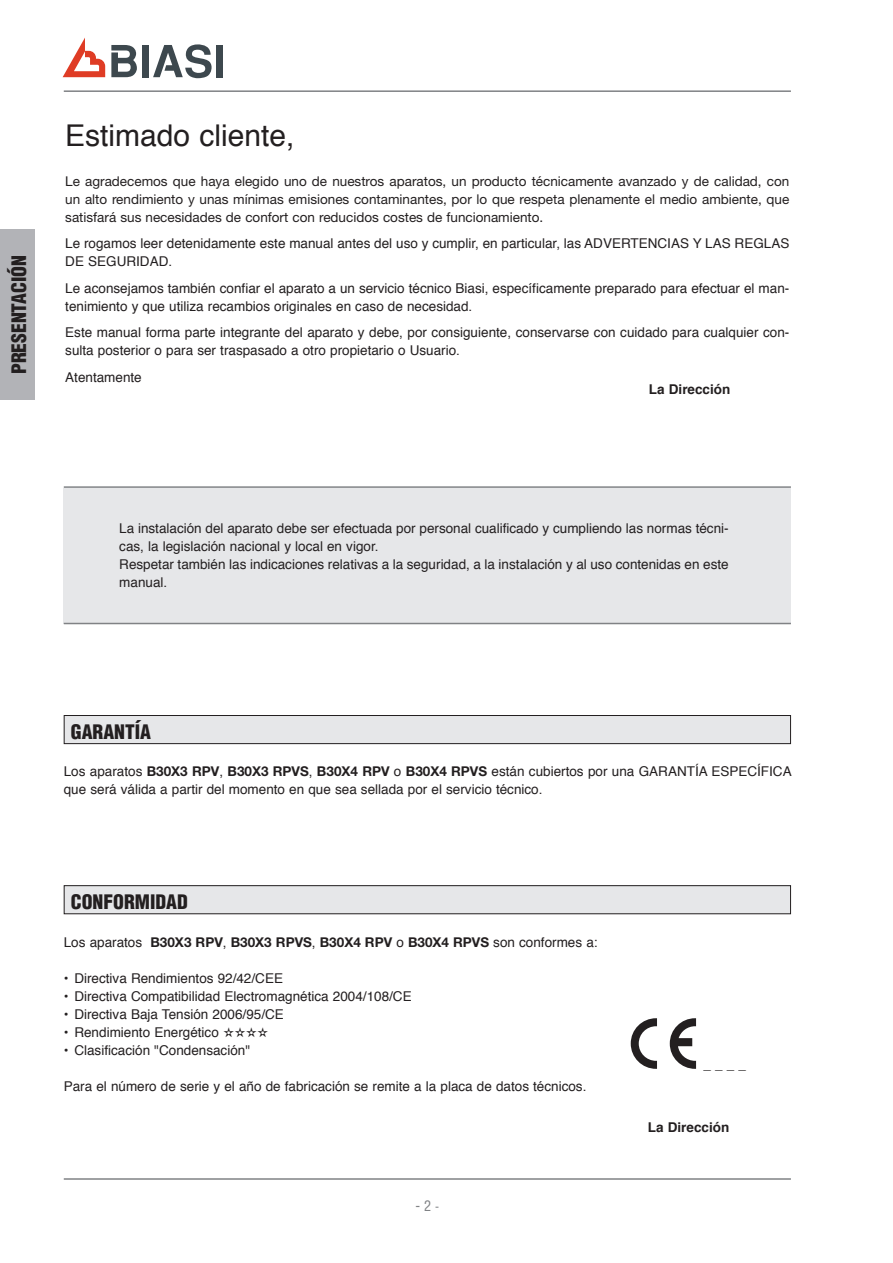
<style>
.page{position:relative;width:893px;height:1263px;background:#fff}
.page>*{position:absolute;margin:0;border:0;box-sizing:border-box;transform-origin:0 0}
.t1{font:30px "Helvetica";color:#231f20}
.t2{font:900 condensed 19.5px "Helvetica LT Std";color:#231f20}
.t3{font:condensed 14.25px "Helvetica LT Std";color:#808285}
.t4{font:13.5px/18px "Helvetica";color:#231f20}
.t5{font:13.5px/18px "Helvetica Neue LT Std";color:#231f20;text-align:justify}
.t6{font:700 13.5px "Helvetica Neue LT Std";color:#231f20}
.t7{font:700 13.5px "Helvetica";color:#231f20}
.s1{font-family:"Helvetica Neue LT Std";font-weight:700}
.s2{font-family:"Helvetica";font-weight:400}
.s3{font-size:12px}
</style>
<div class="page">
<hr style="left:64px;top:1178px;width:727px;height:2px;background:#808285">
<hr style="left:64px;top:90px;width:727px;height:2px;background:#808285">
<svg style="left:63px;top:38px;width:42px;height:39px"></svg>
<div style="left:142px;top:45px;width:7px;height:32px;background:#3d484e"></div>
<div style="left:216px;top:45px;width:7px;height:32px;background:#3d484e"></div>
<svg style="left:153px;top:44px;width:59px;height:34px"></svg>
<svg style="left:111px;top:45px;width:26px;height:32px"></svg>
<div style="left:0;top:230px;width:34px;height:170px;background:#b2b3b7"></div>
<div style="left:64px;top:488px;width:727px;height:135px;background:#e6e7e9"></div>
<hr style="left:64px;top:623px;width:727px;height:1px;background:#808285">
<hr style="left:64px;top:486px;width:727px;height:2px;background:#808285">
<div style="left:64px;top:715px;width:726px;height:29px;background:#e6e7e9"></div>
<div style="left:64px;top:715px;width:727px;height:29px;border:1px solid #231f20"></div>
<div style="left:64px;top:886px;width:726px;height:28px;background:#e6e7e9"></div>
<div style="left:64px;top:885px;width:727px;height:29px;border:1px solid #231f20"></div>
<svg style="left:631px;top:1018px;width:26px;height:51px"></svg>
<svg style="left:670px;top:1018px;width:26px;height:51px"></svg>
<h2 class="t2" style="left:7px;top:374px;width:121px;rotate:-90deg">PRESENTACIÓN</h2>
<h1 class="t1" style="left:65px;top:112px;width:231px">Estimado cliente,</h1>
<p class="t5" style="left:65px;top:172px;width:726px">Le agradecemos que haya elegido uno de nuestros aparatos, un producto técnicamente avanzado y de calidad, con un alto rendimiento y unas mínimas emisiones contaminantes, por lo que respeta plenamente el medio ambiente, que satisfará sus necesidades de confort con reducidos costes de funcionamiento.</p>
<p class="t4" style="left:65px;top:235px;width:726px">Le rogamos leer detenidamente este manual antes del uso y cumplir, en particular, las ADVERTENCIAS Y LAS REGLAS<br>DE SEGURIDAD.</p>
<p class="t4" style="left:65px;top:279px;width:726px">Le aconsejamos también confiar el aparato a un servicio técnico Biasi, específicamente preparado para efectuar el man&shy;tenimiento y que utiliza recambios originales en caso de necesidad.</p>
<p class="t4" style="left:65px;top:324px;width:726px">Este manual forma parte integrante del aparato y debe, por consiguiente, conservarse con cuidado para cualquier con&shy;sulta posterior o para ser traspasado a otro propietario o Usuario.</p>
<p class="t4" style="left:65px;top:368px;width:78px">Atentamente</p>
<p class="t7" style="left:649px;top:378px;width:83px">La Dirección</p>
<p class="t4" style="left:119px;top:520px;width:611px">La instalación del aparato debe ser efectuada por personal cualificado y cumpliendo las normas técni&shy;cas, la legislación nacional y local en vigor.<br>Respetar también las indicaciones relativas a la seguridad, a la instalación y al uso contenidas en este manual.</p>
<h2 class="t2" style="left:71px;top:719px;width:82px">GARANTÍA</h2>
<p class="t4" style="left:64px;top:763px;width:729px">Los aparatos <span class="s1">B30X3 RPV</span>, <span class="s1">B30X3 RPVS</span>, <span class="s1">B30X4 RPV</span> o <span class="s1">B30X4 RPVS</span> están cubiertos por una GARANTÍA ESPECÍFICA que será válida a partir del momento en que sea sellada por el servicio técnico.</p>
<h2 class="t2" style="left:71px;top:889px;width:119px">CONFORMIDAD</h2>
<p class="t6" style="left:64px;top:933px;width:535px"><span class="s2">Los aparatos</span> B30X3 RPV<span class="s2">,</span> B30X3 RPVS<span class="s2">,</span> B30X4 RPV <span class="s2">o</span> B30X4 RPVS <span class="s2">son conformes a:</span></p>
<p class="t4" style="left:64px;top:969px;width:221px">• Directiva Rendimientos 92/42/CEE</p>
<p class="t4" style="left:64px;top:987px;width:349px">• Directiva Compatibilidad Electromagnética 2004/108/CE</p>
<p class="t4" style="left:64px;top:1005px;width:222px">• Directiva Baja Tensión 2006/95/CE</p>
<p class="t4" style="left:64px;top:1023px;width:206px">• Rendimiento Energético ✫✫✫✫</p>
<p class="t4" style="left:64px;top:1041px;width:188px">• Clasificación "Condensación"</p>
<p class="t4" style="left:64px;top:1077px;width:524px">Para el número de serie y el año de fabricación se remite a la placa de datos técnicos.</p>
<p class="t3" style="left:415px;top:1197px;width:25px">- 2 <span class="s3">-</span></p>
<p class="t7" style="left:704px;top:1054px;width:44px">_ _ _ _</p>
<p class="t7" style="left:648px;top:1116px;width:83px">La Dirección</p>
</div>
